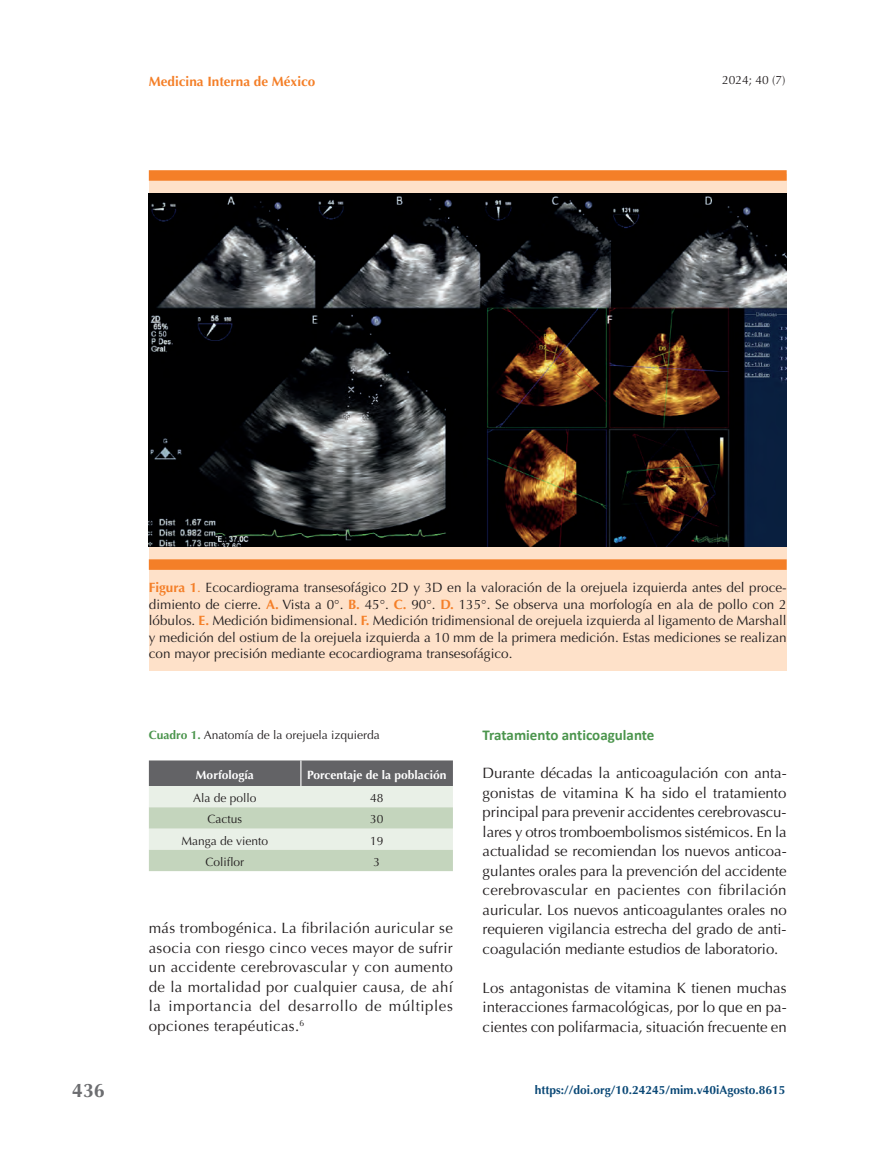
<style>
.page{position:relative;width:893px;height:1149px;background:#fff}
.page>*{position:absolute;margin:0;border:0;box-sizing:border-box;transform-origin:0 0}
.t1{font:700 19.5px "Optima";color:#6c6d70}
.t2{font:15px/19.5px "Optima";color:#231f20;text-align:justify}
.t3{font:700 15px "Calibri";color:#4b954d}
.t4{font:13.5px/16.5px "Optima";color:#231f20;text-align:justify}
.t5{font:700 13.5px "Optima";color:#f47f28}
.t6{font:12px "Optima";color:#231f20}
.t7{font:700 12px "Optima";color:#0a4876}
.t8{font:700 12px "Optima";color:#fff}
.s1{font-weight:700;color:#f47f28}
.s2{color:#f47f28}
.s3{font-weight:700;color:#4b954d}
</style>
<div class="page">
<div style="left:149px;top:174px;width:638px;height:496px;background:#fee1c9"></div>
<div style="left:149px;top:559px;width:638px;height:10px;background:#f47f28"></div>
<div style="left:149px;top:170px;width:638px;height:11px;background:#f47f28"></div>
<img style="left:149px;top:193px;width:638px;height:353px">
<svg style="left:149px;top:760px;width:304px;height:110px;background:#bcc5b9"></svg>
<p class="t5" style="left:149px;top:73px;width:168px">Medicina Interna de México</p>
<p class="t6" style="left:722px;top:73px;width:65px">2024; 40 (7)</p>
<h1 class="t1" style="left:72px;top:1079px;width:34px">436</h1>
<p class="t4" style="left:149px;top:579px;width:639px"><span class="s1">Figura 1</span><span class="s2">.</span> Ecocardiograma transesofágico 2D y 3D en la valoración de la orejuela izquierda antes del proce&shy;dimiento de cierre. <span class="s1">A.</span> Vista a 0°. <span class="s1">B.</span> 45°. <span class="s1">C.</span> 90°. <span class="s1">D.</span> 135°. Se observa una morfología en ala de pollo con 2 lóbulos. <span class="s1">E.</span> Medición bidimensional. <span class="s1">F.</span> Medición tridimensional de orejuela izquierda al ligamento de Marshall y medición del ostium de la orejuela izquierda a 10 mm de la primera medición. Estas mediciones se realizan con mayor precisión mediante ecocardiograma transesofágico.</p>
<p class="t6" style="left:149px;top:728px;width:232px"><span class="s3">Cuadro 1.</span> Anatomía de la orejuela izquierda</p>
<p class="t8" style="left:196px;top:767px;width:59px">Morfología</p>
<p class="t8" style="left:307px;top:767px;width:141px">Porcentaje de la población</p>
<p class="t6" style="left:193px;top:790px;width:65px">Ala de pollo</p>
<p class="t6" style="left:370px;top:790px;width:15px">48</p>
<p class="t6" style="left:208px;top:812px;width:36px">Cactus</p>
<p class="t6" style="left:370px;top:812px;width:15px">30</p>
<p class="t6" style="left:182px;top:833px;width:88px">Manga de viento</p>
<p class="t6" style="left:370px;top:833px;width:15px">19</p>
<p class="t6" style="left:206px;top:854px;width:40px">Coliflor</p>
<p class="t6" style="left:374px;top:854px;width:8px">3</p>
<p class="t2" style="left:149px;top:918px;width:306px">más trombogénica. La fibrilación auricular se asocia con riesgo cinco veces mayor de sufrir un accidente cerebrovascular y con aumento de la mortalidad por cualquier causa, de ahí la importancia del desarrollo de múltiples opciones terapéuticas.<sup>6</sup></p>
<p class="t3" style="left:483px;top:723px;width:173px">Tratamiento anticoagulante</p>
<p class="t2" style="left:483px;top:763px;width:306px">Durante décadas la anticoagulación con anta&shy;gonistas de vitamina K ha sido el tratamiento principal para prevenir accidentes cerebrovascu&shy;lares y otros tromboembolismos sistémicos. En la actualidad se recomiendan los nuevos anticoa&shy;gulantes orales para la prevención del accidente cerebrovascular en pacientes con fibrilación auricular. Los nuevos anticoagulantes orales no requieren vigilancia estrecha del grado de anti&shy;coagulación mediante estudios de laboratorio.</p>
<p class="t2" style="left:483px;top:977px;width:306px">Los antagonistas de vitamina K tienen muchas interacciones farmacológicas, por lo que en pa&shy;cientes con polifarmacia, situación frecuente en</p>
<p class="t7" style="left:535px;top:1082px;width:252px">https://doi.org/10.24245/mim.v40iAgosto.8615</p>
</div>
